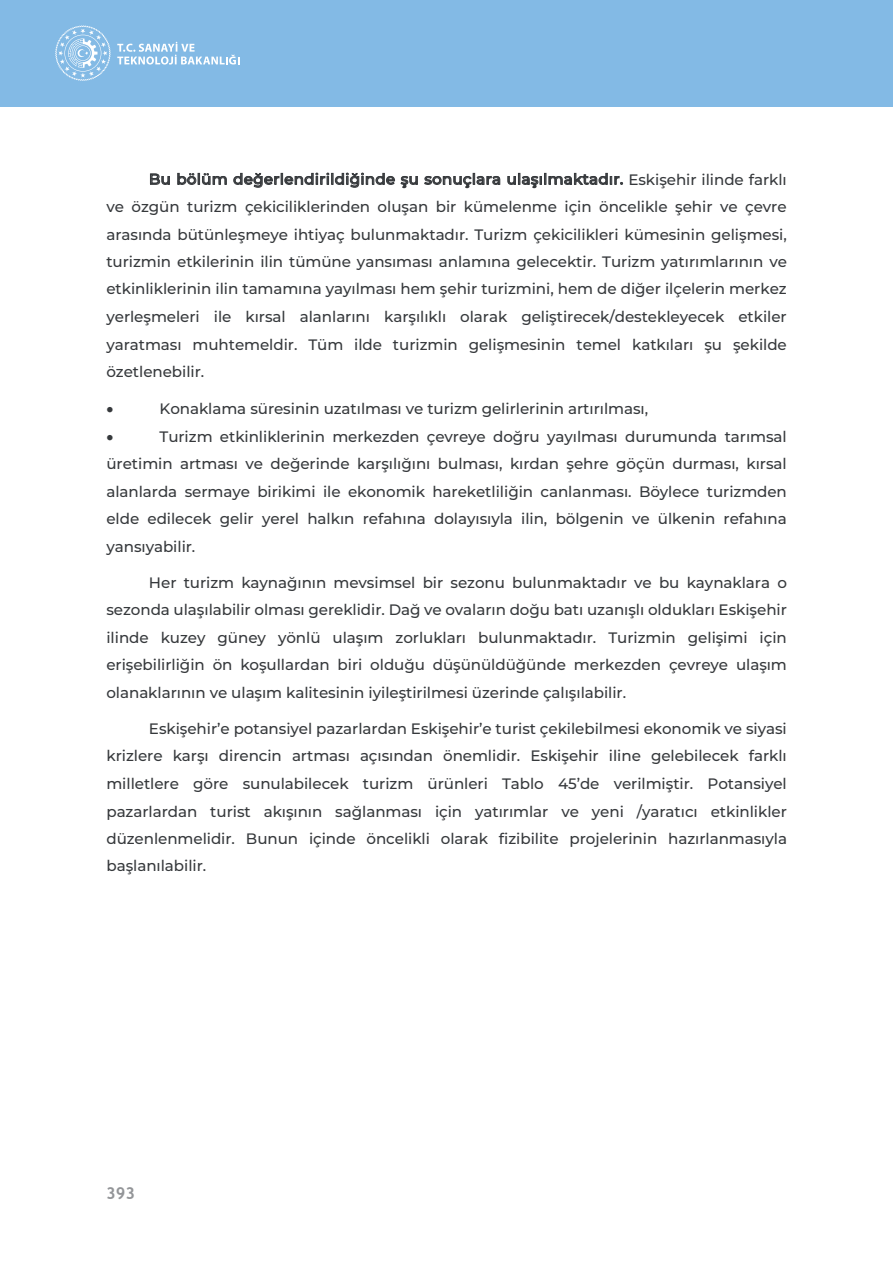
<style>
.page{position:relative;width:893px;height:1263px;background:#fff}
.page>*{position:absolute;margin:0;border:0;box-sizing:border-box;transform-origin:0 0}
.t1{font:700 16.5px "Trebuchet MS";color:#939598}
.t2{font:500 15.15px/27.5px "Montserrat";letter-spacing:-.005em;color:#36393c;text-align:justify}
.t3{font:15.15px "Symbol";color:#36393c}
.t4{font:500 14.85px "Montserrat";letter-spacing:.015em;color:#36393c}
.s1{font-size:15.15px}
</style>
<div class="page">
<div style="left:0;top:0;width:893px;height:106px;background:#83bae5"></div>
<svg style="left:117px;top:42px;width:122px;height:23px"></svg>
<svg style="left:55px;top:25px;width:56px;height:56px"></svg>
<p class="t4" style="left:149px;top:169px;width:639px">Bu bölüm değerlendirildiğinde şu sonuçlara ulaşılmaktadır. <span class="s1">Eskişehir ilinde farklı</span></p>
<p class="t2" style="left:106px;top:193px;width:682px">ve özgün turizm çekiciliklerinden oluşan bir kümelenme için öncelikle şehir ve çevre arasında bütünleşmeye ihtiyaç bulunmaktadır. Turizm çekicilikleri kümesinin gelişmesi, turizmin etkilerinin ilin tümüne yansıması anlamına gelecektir. Turizm yatırımlarının ve etkinliklerinin ilin tamamına yayılması hem şehir turizmini, hem de diğer ilçelerin merkez yerleşmeleri ile kırsal alanlarını karşılıklı olarak geliştirecek/destekleyecek etkiler yaratması muhtemeldir. Tüm ilde turizmin gelişmesinin temel katkıları şu şekilde özetlenebilir.</p>
<p class="t3" style="left:106px;top:399px;width:8px">•</p>
<p class="t2" style="left:160px;top:394px;width:490px">Konaklama süresinin uzatılması ve turizm gelirlerinin artırılması,</p>
<p class="t3" style="left:106px;top:427px;width:8px">•</p>
<p class="t2" style="left:106px;top:422px;width:682px;text-indent:53px">Turizm etkinliklerinin merkezden çevreye doğru yayılması durumunda tarımsal üretimin artması ve değerinde karşılığını bulması, kırdan şehre göçün durması, kırsal alanlarda sermaye birikimi ile ekonomik hareketliliğin canlanması. Böylece turizmden elde edilecek gelir yerel halkın refahına dolayısıyla ilin, bölgenin ve ülkenin refahına yansıyabilir.</p>
<p class="t2" style="left:106px;top:568px;width:682px;text-indent:43px">Her turizm kaynağının mevsimsel bir sezonu bulunmaktadır ve bu kaynaklara o sezonda ulaşılabilir olması gereklidir. Dağ ve ovaların doğu batı uzanışlı oldukları Eskişehir ilinde kuzey güney yönlü ulaşım zorlukları bulunmaktadır. Turizmin gelişimi için erişebilirliğin ön koşullardan biri olduğu düşünüldüğünde merkezden çevreye ulaşım olanaklarının ve ulaşım kalitesinin iyileştirilmesi üzerinde çalışılabilir.</p>
<p class="t2" style="left:106px;top:714px;width:682px;text-indent:43px">Eskişehir’e potansiyel pazarlardan Eskişehir’e turist çekilebilmesi ekonomik ve siyasi krizlere karşı direncin artması açısından önemlidir. Eskişehir iline gelebilecek farklı milletlere göre sunulabilecek turizm ürünleri Tablo 45’de verilmiştir. Potansiyel pazarlardan turist akışının sağlanması için yatırımlar ve yeni /yaratıcı etkinlikler düzenlenmelidir. Bunun içinde öncelikli olarak fizibilite projelerinin hazırlanmasıyla başlanılabilir.</p>
<p class="t1" style="left:106px;top:1183px;width:31px">393</p>
</div>
